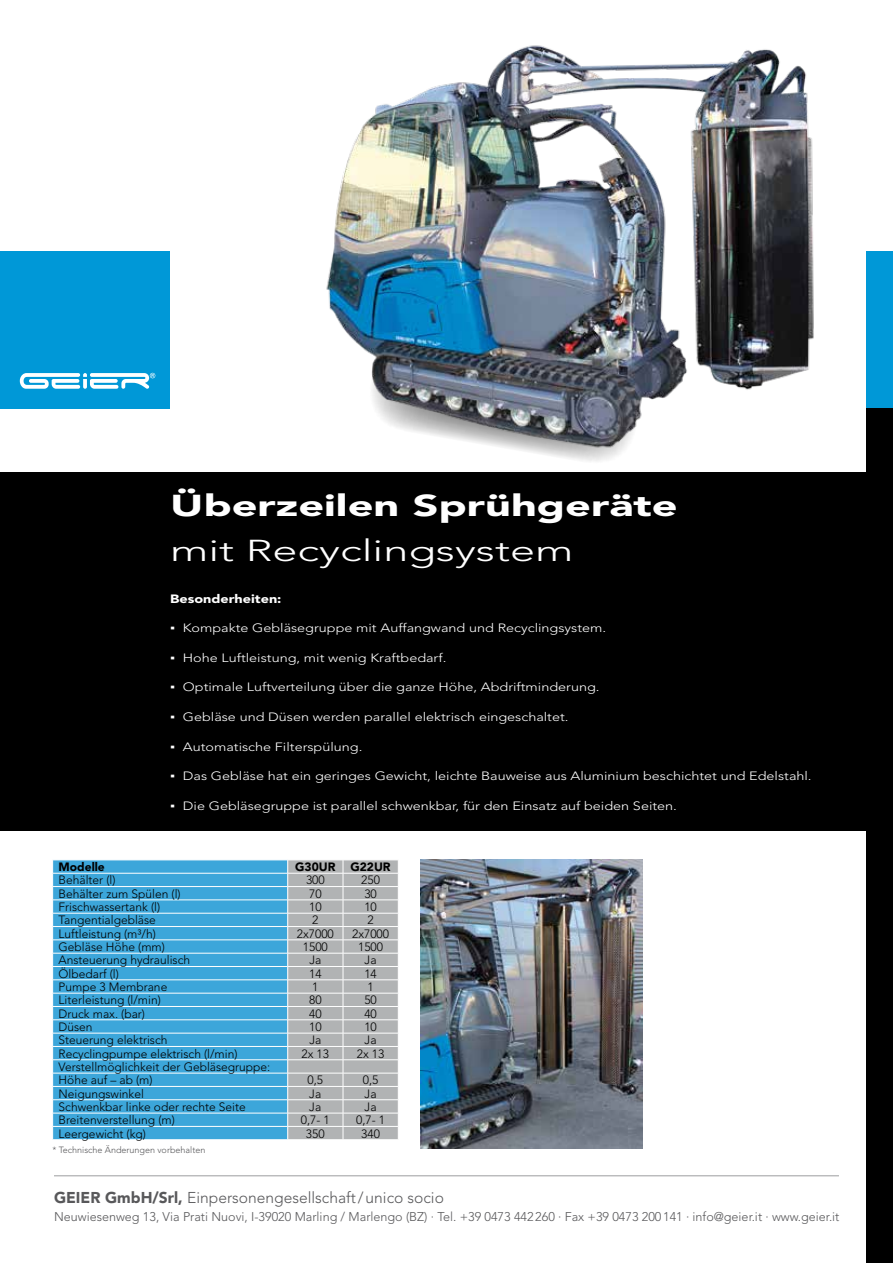
<style>
.page{position:relative;width:893px;height:1263px;background:#fff}
.page>*{position:absolute;margin:0;border:0;box-sizing:border-box;transform-origin:0 0}
.t1{font:900 30px "Avenir LT Std";color:#fff;scale:1.5 1}
.t2{font:300 30px "Avenir LT Std";color:#fff;scale:1.5 1}
.t3{font:300 15.6px "Avenir LT Std";color:#58585a}
.t4{font:300 12.6px "Avenir LT Std";color:#58585a}
.t5{font:300 12px/13.4px "Avenir LT Std";color:#000}
.t6{font:300 12px "Avenir LT Std";color:#fff;scale:1.2 1}
.t7{font:900 12px "Avenir LT Std";color:#000}
.t8{font:900 12px "Avenir LT Std";color:#fff;scale:1.2 1}
.t9{font:300 9px "Avenir LT Std";color:#58585a}
.s1{font-family:"Arial";font-weight:400}
.s2{font-weight:900}
</style>
<div class="page">
<hr style="left:54px;top:1175px;width:785px;height:1px;background:#9c9e9f">
<div style="left:866px;top:251px;width:27px;height:157px;background:#0098d7"></div>
<div style="left:866px;top:408px;width:27px;height:855px;background:#000"></div>
<div style="left:0;top:251px;width:170px;height:157px;background:#0098d7"></div>
<svg style="left:20px;top:373px;width:135px;height:16px"></svg>
<div style="left:0;top:472px;width:893px;height:359px;background:#000"></div>
<svg style="left:544px;top:454px;width:74px;height:7px"></svg>
<img style="left:326px;top:45px;width:488px;height:409px">
<img style="left:420px;top:860px;width:222px;height:288px">
<svg style="left:53px;top:861px;width:234px;height:278px;background:#3fa7da"></svg>
<hr style="left:52px;top:873px;width:236px;height:1px;background:#fff">
<hr style="left:52px;top:886px;width:236px;height:1px;background:#fff">
<hr style="left:52px;top:900px;width:236px;height:1px;background:#fff">
<hr style="left:52px;top:913px;width:236px;height:1px;background:#fff">
<hr style="left:52px;top:926px;width:236px;height:1px;background:#fff">
<hr style="left:52px;top:939px;width:236px;height:1px;background:#fff">
<hr style="left:52px;top:953px;width:236px;height:1px;background:#fff">
<hr style="left:52px;top:966px;width:236px;height:1px;background:#fff">
<hr style="left:52px;top:979px;width:236px;height:1px;background:#fff">
<hr style="left:52px;top:993px;width:236px;height:1px;background:#fff">
<hr style="left:52px;top:1006px;width:236px;height:1px;background:#fff">
<hr style="left:52px;top:1019px;width:236px;height:1px;background:#fff">
<hr style="left:52px;top:1033px;width:236px;height:1px;background:#fff">
<hr style="left:52px;top:1046px;width:236px;height:1px;background:#fff">
<hr style="left:52px;top:1059px;width:236px;height:1px;background:#fff">
<hr style="left:52px;top:1073px;width:236px;height:1px;background:#fff">
<hr style="left:52px;top:1086px;width:236px;height:1px;background:#fff">
<hr style="left:52px;top:1099px;width:236px;height:1px;background:#fff">
<hr style="left:52px;top:1113px;width:236px;height:1px;background:#fff">
<hr style="left:52px;top:1126px;width:236px;height:1px;background:#fff">
<svg style="left:52px;top:860px;width:1px;height:267px"></svg>
<svg style="left:287px;top:860px;width:111px;height:279px;background:#b7b9ba"></svg>
<h1 class="t1" style="left:170px;top:487px;width:340px">Überzeilen Sprühgeräte</h1>
<h1 class="t2" style="left:170px;top:533px;width:270px">mit Recyclingsystem</h1>
<p class="t8" style="left:170px;top:591px;width:94px">Besonderheiten:</p>
<p class="t6" style="left:170px;top:621px;width:365px"><span class="s1">▪</span> Kompakte Gebläsegruppe mit Auffangwand und Recyclingsystem.</p>
<p class="t6" style="left:170px;top:651px;width:232px"><span class="s1">▪</span> Hohe Luftleistung, mit wenig Kraftbedarf.</p>
<p class="t6" style="left:170px;top:680px;width:359px"><span class="s1">▪</span> Optimale Luftverteilung über die ganze Höhe, Abdriftminderung.</p>
<p class="t6" style="left:170px;top:710px;width:334px"><span class="s1">▪</span> Gebläse und Düsen werden parallel elektrisch eingeschaltet.</p>
<p class="t6" style="left:170px;top:739px;width:162px"><span class="s1">▪</span> Automatische Filterspülung.</p>
<p class="t6" style="left:170px;top:769px;width:536px"><span class="s1">▪</span> Das Gebläse hat ein geringes Gewicht, leichte Bauweise aus Aluminium beschichtet und Edelstahl.</p>
<p class="t6" style="left:170px;top:798px;width:424px"><span class="s1">▪</span> Die Gebläsegruppe ist parallel schwenkbar, für den Einsatz auf beiden Seiten.</p>
<p class="t7" style="left:59px;top:860px;width:48px">Modelle</p>
<p class="t7" style="left:295px;top:860px;width:42px">G30UR</p>
<p class="t7" style="left:351px;top:860px;width:42px">G22UR</p>
<p class="t5" style="left:59px;top:874px;width:58px">Behälter (l)</p>
<p class="t5" style="left:306px;top:874px;width:20px">300</p>
<p class="t5" style="left:361px;top:874px;width:20px">250</p>
<p class="t5" style="left:59px;top:887px;width:124px">Behälter zum Spülen (l)</p>
<p class="t5" style="left:309px;top:887px;width:14px">70</p>
<p class="t5" style="left:364px;top:887px;width:14px">30</p>
<p class="t5" style="left:59px;top:900px;width:103px">Frischwassertank (l)</p>
<p class="t5" style="left:309px;top:900px;width:14px">10</p>
<p class="t5" style="left:364px;top:900px;width:14px">10</p>
<p class="t5" style="left:59px;top:914px;width:99px">Tangentialgebläse</p>
<p class="t5" style="left:312px;top:914px;width:8px">2</p>
<p class="t5" style="left:367px;top:914px;width:8px">2</p>
<p class="t5" style="left:59px;top:927px;width:99px">Luftleistung (m³/h)</p>
<p class="t5" style="left:297px;top:927px;width:38px">2x7000</p>
<p class="t5" style="left:352px;top:927px;width:38px">2x7000</p>
<p class="t5" style="left:59px;top:940px;width:108px">Gebläse Höhe (mm)</p>
<p class="t5" style="left:303px;top:940px;width:26px">1500</p>
<p class="t5" style="left:358px;top:940px;width:26px">1500</p>
<p class="t5" style="left:59px;top:953px;width:133px">Ansteuerung hydraulisch</p>
<p class="t5" style="left:309px;top:953px;width:14px">Ja</p>
<p class="t5" style="left:365px;top:953px;width:14px">Ja</p>
<p class="t5" style="left:59px;top:967px;width:62px">Ölbedarf (l)</p>
<p class="t5" style="left:309px;top:967px;width:14px">14</p>
<p class="t5" style="left:364px;top:967px;width:14px">14</p>
<p class="t5" style="left:59px;top:980px;width:110px">Pumpe 3 Membrane</p>
<p class="t5" style="left:312px;top:980px;width:8px">1</p>
<p class="t5" style="left:367px;top:980px;width:8px">1</p>
<p class="t5" style="left:59px;top:993px;width:104px">Literleistung (l/min)</p>
<p class="t5" style="left:309px;top:993px;width:14px">80</p>
<p class="t5" style="left:364px;top:993px;width:14px">50</p>
<p class="t5" style="left:59px;top:1007px;width:88px">Druck max. (bar)</p>
<p class="t5" style="left:309px;top:1007px;width:14px">40</p>
<p class="t5" style="left:364px;top:1007px;width:14px">40</p>
<p class="t5" style="left:59px;top:1020px;width:36px">Düsen</p>
<p class="t5" style="left:309px;top:1020px;width:14px">10</p>
<p class="t5" style="left:364px;top:1020px;width:14px">10</p>
<p class="t5" style="left:59px;top:1033px;width:110px">Steuerung elektrisch</p>
<p class="t5" style="left:309px;top:1033px;width:14px">Ja</p>
<p class="t5" style="left:365px;top:1033px;width:14px">Ja</p>
<p class="t5" style="left:59px;top:1047px;width:180px">Recyclingpumpe elektrisch (l/min)</p>
<p class="t5" style="left:301px;top:1047px;width:29px">2x 13</p>
<p class="t5" style="left:357px;top:1047px;width:29px">2x 13</p>
<p class="t5" style="left:59px;top:1060px;width:213px">Verstellmöglichkeit der Gebläsegruppe:<br>Höhe auf – ab (m)</p>
<p class="t5" style="left:307px;top:1073px;width:17px">0,5</p>
<p class="t5" style="left:363px;top:1073px;width:17px">0,5</p>
<p class="t5" style="left:59px;top:1087px;width:87px">Neigungswinkel</p>
<p class="t5" style="left:309px;top:1087px;width:14px">Ja</p>
<p class="t5" style="left:365px;top:1087px;width:14px">Ja</p>
<p class="t5" style="left:59px;top:1100px;width:189px">Schwenkbar linke oder rechte Seite</p>
<p class="t5" style="left:309px;top:1100px;width:14px">Ja</p>
<p class="t5" style="left:365px;top:1100px;width:14px">Ja</p>
<p class="t5" style="left:59px;top:1113px;width:118px">Breitenverstellung (m)</p>
<p class="t5" style="left:301px;top:1113px;width:30px">0,7- 1</p>
<p class="t5" style="left:356px;top:1113px;width:30px">0,7- 1</p>
<p class="t5" style="left:59px;top:1127px;width:89px">Leergewicht (kg)</p>
<p class="t5" style="left:306px;top:1127px;width:20px">350</p>
<p class="t5" style="left:361px;top:1127px;width:20px">340</p>
<p class="t9" style="left:52px;top:1145px;width:154px">* Technische Änderungen vorbehalten</p>
<h2 class="t3" style="left:54px;top:1188px;width:391px"><span class="s2">GEIER GmbH/Srl,</span> Einpersonengesellschaft/unico socio</h2>
<p class="t4" style="left:54px;top:1209px;width:787px">Neuwiesenweg 13, Via Prati Nuovi, I-39020 Marling / Marlengo (BZ) · Tel. +39 0473 442260 · Fax +39 0473 200141 · info@geier.it · www.geier.it</p>
</div>
